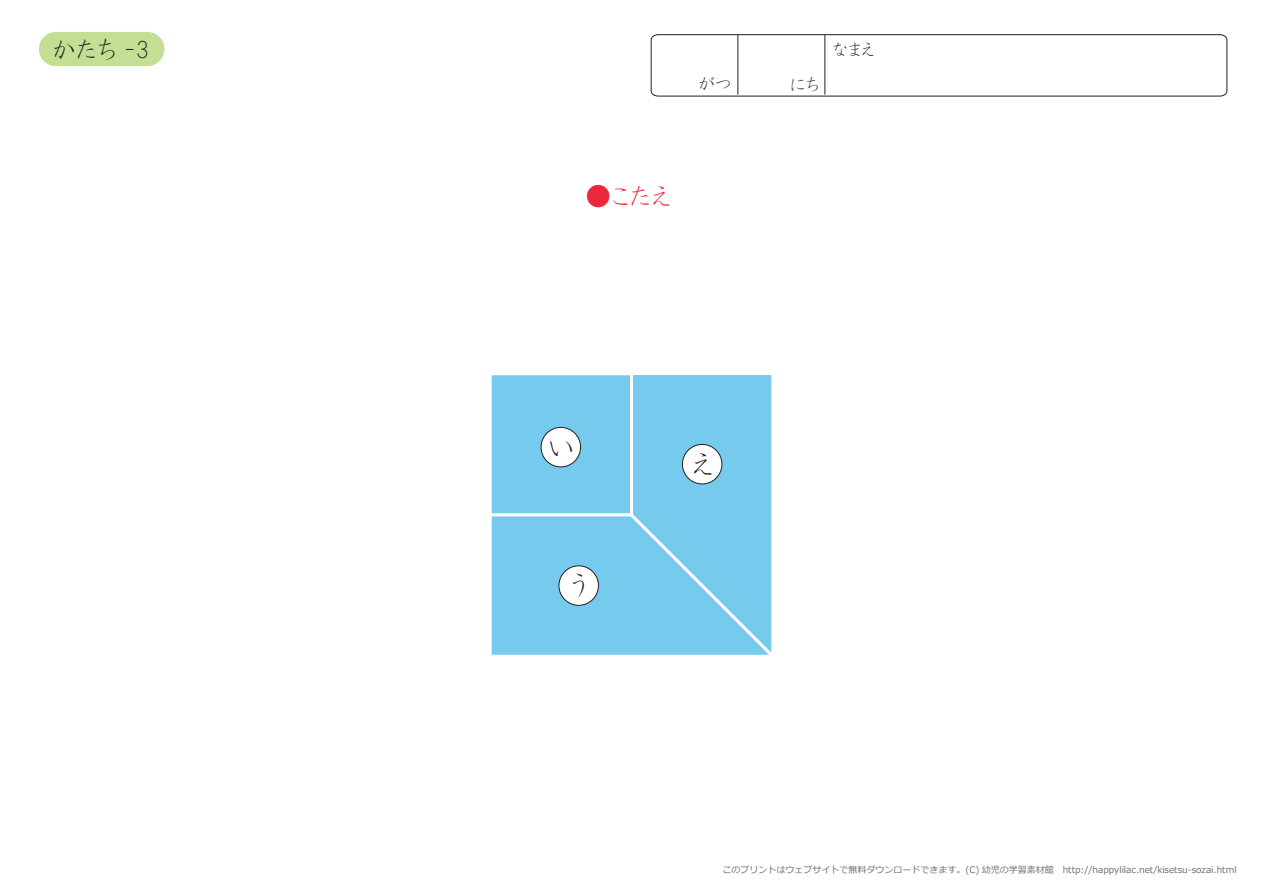
<style>
.page{position:relative;width:1263px;height:893px;background:#fff}
.page>*{position:absolute;margin:0;border:0;box-sizing:border-box;transform-origin:0 0}
.t1{font:29.7px "HG Kyokashotai";color:#231f20}
.t2{font:27px "HGP Kyokashotai";color:#eb273a}
.t3{font:25.95px "HGP Kyokashotai";color:#231f20}
.t4{font:18px "HGP Kyokashotai";color:#231f20}
.t5{font:9px "Meiryo";color:#6c6d70}
</style>
<div class="page">
<svg style="left:650px;top:34px;width:578px;height:63px"></svg>
<div style="left:39px;top:32px;width:125px;height:34px;background:#c4de93;border-radius:17px"></div>
<svg style="left:491px;top:375px;width:281px;height:280px"></svg>
<div style="left:682px;top:444px;width:40px;height:40px;background:#fff;border-radius:50%"></div>
<div style="left:682px;top:444px;width:40px;height:40px;border:1px solid #231f20;border-radius:50%"></div>
<h3 class="t3" style="left:52px;top:37px;width:98px">かたち -3</h3>
<h3 class="t4" style="left:698px;top:75px;width:35px">がつ</h3>
<h2 class="t2" style="left:585px;top:183px;width:88px">●こたえ</h2>
<h3 class="t4" style="left:790px;top:76px;width:30px">にち</h3>
<h3 class="t4" style="left:832px;top:40px;width:44px">なまえ</h3>
<h1 class="t1" style="left:546px;top:432px;width:31px">い</h1>
<h1 class="t1" style="left:564px;top:571px;width:31px">う</h1>
<h1 class="t1" style="left:687px;top:449px;width:31px">え</h1>
<p class="t5" style="left:722px;top:863px;width:516px">このプリントはウェブサイトで無料ダウンロードできます。(C) 幼児の学習素材館　http://happylilac.net/kisetsu-sozai.html</p>
</div>
